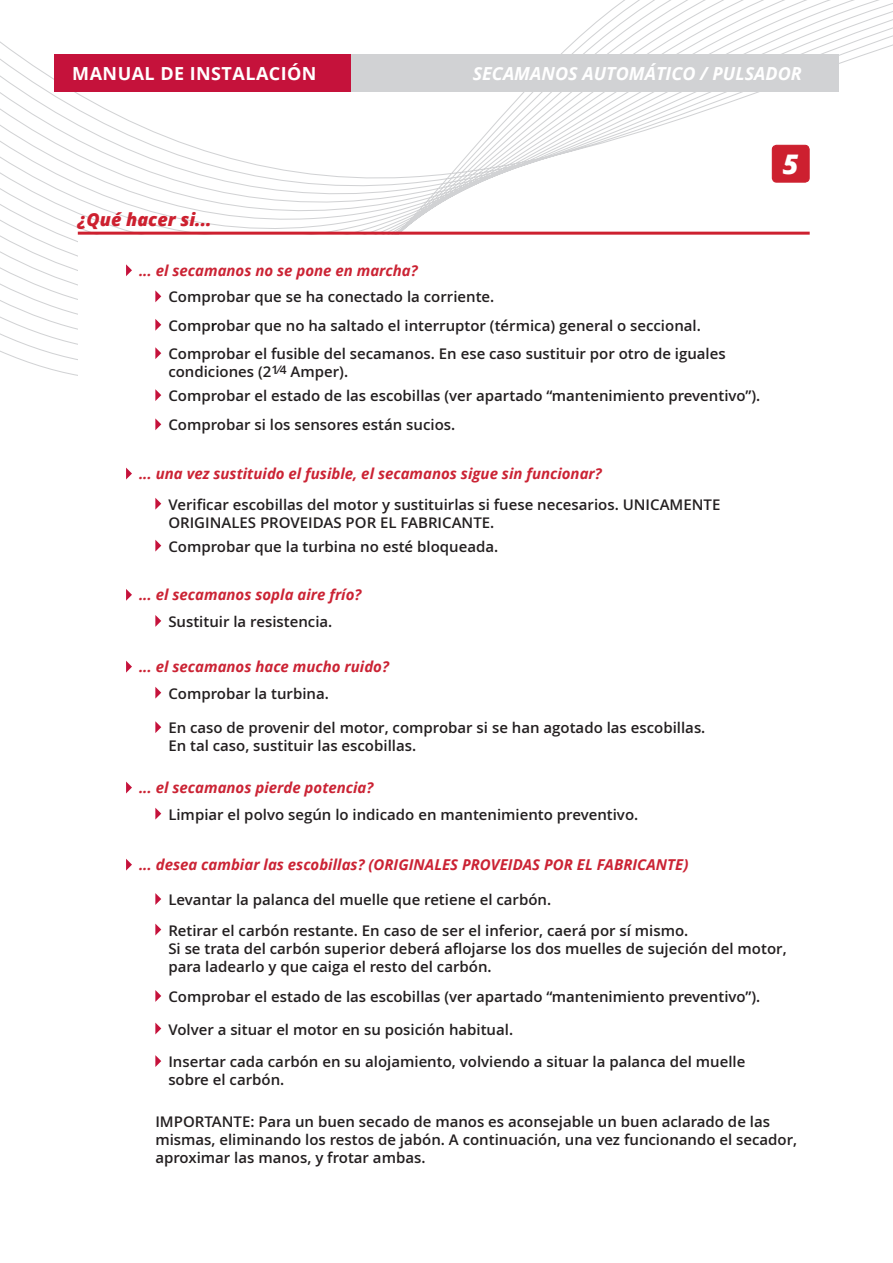
<style>
.page{position:relative;width:893px;height:1263px;background:#fff}
.page>*{position:absolute;margin:0;border:0;box-sizing:border-box;transform-origin:0 0}
.t1{font:italic 800 27px "Open Sans";color:#fff}
.t2{font:italic 700 18px "Open Sans";color:#fff}
.t3{font:700 18px "Open Sans";letter-spacing:.025em;color:#fff}
.t4{font:italic 800 18px "Open Sans";color:#cd202f}
.t5{font:600 15px/18px "Open Sans";color:#231f20}
.t6{font:italic 700 15px "Open Sans";color:#cb2334}
.s1{color:#000001}
</style>
<div class="page">
<svg style="left:0;top:0;width:893px;height:376px"></svg>
<div style="left:772px;top:145px;width:37px;height:37px;background:#cd202f;border-radius:4px"></div>
<div style="left:772px;top:145px;width:38px;height:38px;border:1px solid #cd202f;border-radius:4px"></div>
<div style="left:54px;top:54px;width:298px;height:38px;background:#c5123b"></div>
<div style="left:352px;top:54px;width:487px;height:38px;background:#d1d2d4"></div>
<hr style="left:78px;top:232px;width:732px;height:3px;background:#cd202f">
<div style="left:78px;top:234px;width:732px;height:380px;background:#fff"></div>
<svg style="left:126px;top:264px;width:6px;height:12px"></svg>
<svg style="left:126px;top:589px;width:6px;height:12px"></svg>
<svg style="left:126px;top:782px;width:6px;height:11px"></svg>
<svg style="left:126px;top:859px;width:6px;height:11px"></svg>
<svg style="left:126px;top:661px;width:6px;height:11px"></svg>
<svg style="left:126px;top:468px;width:6px;height:11px"></svg>
<svg style="left:155px;top:290px;width:6px;height:12px"></svg>
<svg style="left:155px;top:615px;width:6px;height:12px"></svg>
<svg style="left:155px;top:808px;width:6px;height:11px"></svg>
<svg style="left:155px;top:687px;width:6px;height:12px"></svg>
<svg style="left:155px;top:721px;width:6px;height:12px"></svg>
<svg style="left:155px;top:319px;width:6px;height:12px"></svg>
<svg style="left:155px;top:893px;width:6px;height:12px"></svg>
<svg style="left:155px;top:347px;width:6px;height:12px"></svg>
<svg style="left:155px;top:924px;width:6px;height:11px"></svg>
<svg style="left:155px;top:498px;width:6px;height:12px"></svg>
<svg style="left:155px;top:389px;width:6px;height:12px"></svg>
<svg style="left:155px;top:990px;width:6px;height:12px"></svg>
<svg style="left:155px;top:1022px;width:6px;height:12px"></svg>
<svg style="left:155px;top:1055px;width:6px;height:12px"></svg>
<svg style="left:155px;top:540px;width:6px;height:12px"></svg>
<svg style="left:155px;top:418px;width:6px;height:12px"></svg>
<p class="t3" style="left:72px;top:60px;width:246px">MANUAL DE INSTALACIÓN</p>
<p class="t2" style="left:473px;top:60px;width:331px">SECAMANOS AUTOMÁTICO / PULSADOR</p>
<p class="t4" style="left:78px;top:206px;width:135px">¿Qué hacer si...</p>
<p class="t6" style="left:139px;top:260px;width:280px">... el secamanos no se pone en marcha?</p>
<p class="t5" style="left:168px;top:288px;width:327px">Comprobar que se ha conectado la corriente.</p>
<p class="t5" style="left:168px;top:317px;width:534px">Comp<span class="s1">r</span>obar que no ha saltado el interruptor (térmica) general o seccional.</p>
<p class="t5" style="left:168px;top:345px;width:559px">Comprobar el fusible del secamanos. En ese caso sustituir por otro de iguales</p>
<p class="t5" style="left:168px;top:363px;width:181px">condiciones (2<sup>1⁄4</sup> Amper).</p>
<p class="t5" style="left:168px;top:387px;width:594px">Comprobar el estado de las escobillas (ver apartado “mantenimiento preventivo”).</p>
<p class="t5" style="left:168px;top:416px;width:288px">Comprobar si los sensores están sucios.</p>
<p class="t6" style="left:139px;top:463px;width:464px">... una vez sustituido el fusible, el secamanos sigue sin funcionar?</p>
<p class="t5" style="left:168px;top:496px;width:554px">Verificar escobillas del motor y sustituirlas si fuese necesarios. UNICAMENTE</p>
<p class="t5" style="left:168px;top:514px;width:328px">ORIGINALES PROVEIDAS POR EL FABRICANTE.</p>
<p class="t5" style="left:168px;top:537px;width:331px">Comprobar que la turbina no esté bloqueada.</p>
<p class="t6" style="left:139px;top:584px;width:224px">... el secamanos sopla aire frío?</p>
<p class="t5" style="left:168px;top:613px;width:165px">Sustituir la resistencia.</p>
<p class="t6" style="left:139px;top:656px;width:251px">... el secamanos hace mucho ruido?</p>
<p class="t5" style="left:168px;top:684px;width:162px">Comprobar la turbina.</p>
<p class="t5" style="left:168px;top:719px;width:539px">En caso de provenir del motor, comprobar si se han agotado las escobillas.</p>
<p class="t5" style="left:168px;top:737px;width:249px">En tal caso, sustituir las escobillas.</p>
<p class="t6" style="left:139px;top:777px;width:236px">... el secamanos pierde potencia?</p>
<p class="t5" style="left:168px;top:805px;width:471px">Limpiar el polvo según lo indicado en mantenimiento preventivo.</p>
<p class="t6" style="left:139px;top:854px;width:551px">... desea cambiar las escobillas? (ORIGINALES PROVEIDAS POR EL FABRICANTE)</p>
<p class="t5" style="left:168px;top:891px;width:384px">Levantar la palanca del muelle que retiene el carbón.</p>
<p class="t1" style="left:783px;top:143px;width:17px">5</p>
<p class="t5" style="left:168px;top:921px;width:521px">Retirar el carbón restante. En caso de ser el inferior, caerá por sí mismo.</p>
<p class="t5" style="left:168px;top:939px;width:620px">Si se trata del carbón superior deberá aflojarse los dos muelles de sujeción del motor, para ladearlo y que caiga el resto del carbón.</p>
<p class="t5" style="left:168px;top:988px;width:594px">Comprobar el estado de las escobillas (ver apartado “mantenimiento preventivo”).</p>
<p class="t5" style="left:168px;top:1020px;width:346px">Volver a situar el motor en su posición habitual.</p>
<p class="t5" style="left:168px;top:1053px;width:579px">Insertar cada carbón en su alojamiento, volviendo a situar la palanca del muelle sobre el carbón.</p>
<p class="t5" style="left:155px;top:1112px;width:616px">IMPORTANTE: Para un buen secado de manos es aconsejable un buen aclarado de las</p>
<p class="t5" style="left:155px;top:1130px;width:643px">mismas, eliminando los restos de jabón. A continuación, una vez funcionando el secador, aproximar las manos, y frotar ambas.</p>
</div>
